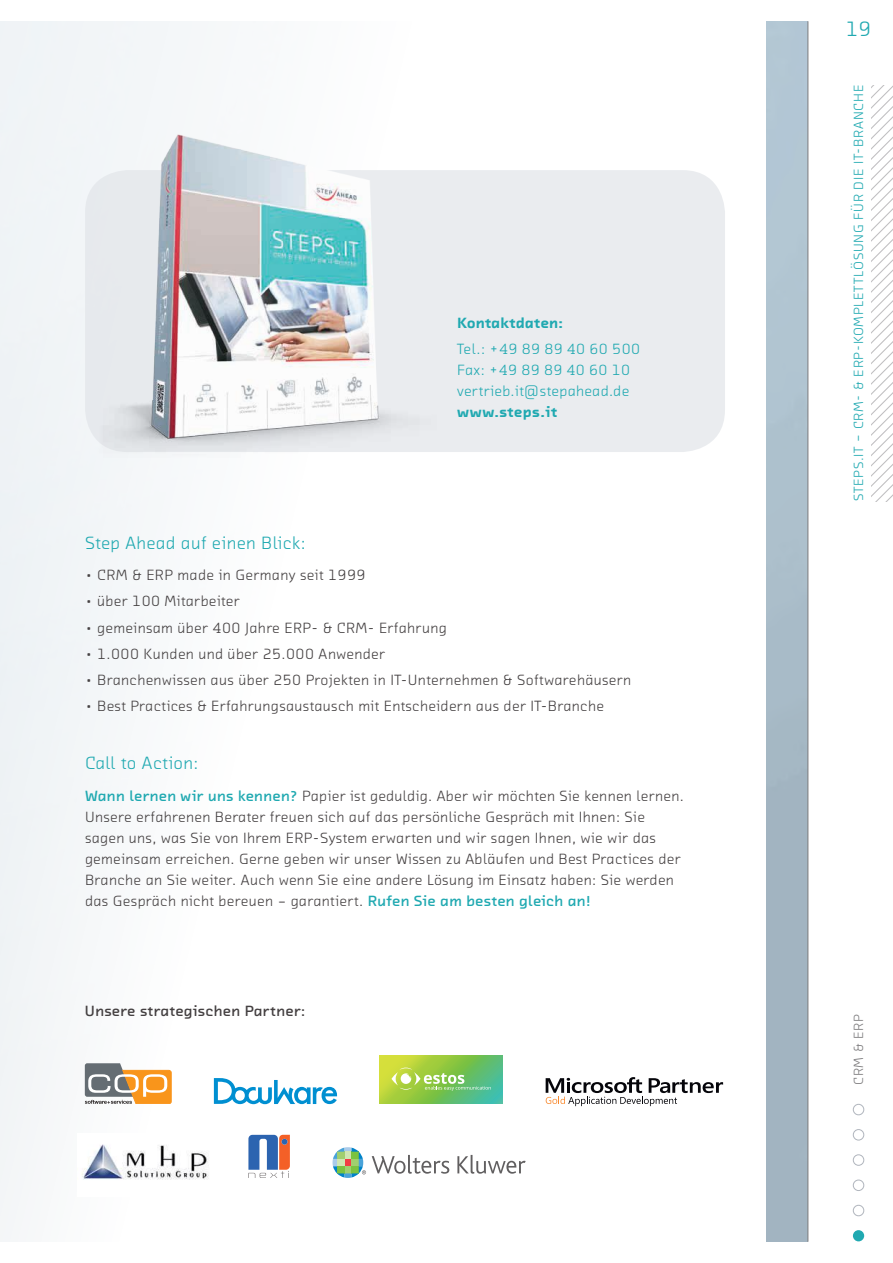
<style>
.page{position:relative;width:893px;height:1263px;background:#fff}
.page>*{position:absolute;margin:0;border:0;box-sizing:border-box;transform-origin:0 0}
.t1{font:21px "Chambers Sans OT";color:#20a9b1}
.t2{font:18px "Chambers Sans OT";letter-spacing:.02em;color:#20a9b1}
.t3{font:15px/21px "Chambers Sans OT";letter-spacing:.03em;color:#444041}
.t4{font:15px/21px "Chambers Sans OT";letter-spacing:.03em;color:#20a9b1}
.t5{font:700 15px "Chambers Sans OT";letter-spacing:.02em;color:#444041}
.t6{font:900 15px "Chambers Sans OT";letter-spacing:.015em;color:#20a9b1}
.t7{font:13.5px "Chambers Sans OT";letter-spacing:.06em;color:#20a9b1}
.t8{font:13.5px "Chambers Sans OT";letter-spacing:.06em;color:#7d7c7e}
.s1{font-weight:700;color:#20a9b1}
</style>
<div class="page">
<hr style="left:807px;top:21px;width:1px;height:1221px;background:#7d7c7e">
<div style="left:853px;top:1230px;width:11px;height:11px;background:#20a9b1;border-radius:50%"></div>
<div style="left:853px;top:1205px;width:11px;height:11px;border:1px solid #b0b5bd;border-radius:50%"></div>
<div style="left:853px;top:1180px;width:11px;height:11px;border:1px solid #b0b5bd;border-radius:50%"></div>
<div style="left:853px;top:1129px;width:11px;height:11px;border:1px solid #b0b5bd;border-radius:50%"></div>
<div style="left:853px;top:1154px;width:11px;height:12px;border:1px solid #b0b5bd;border-radius:50%"></div>
<div style="left:853px;top:1104px;width:11px;height:11px;border:1px solid #b0b5bd;border-radius:50%"></div>
<svg style="left:872px;top:85px;width:21px;height:416px"></svg>
<div style="left:85px;top:170px;width:640px;height:282px;background:#eaecef;border-radius:43px"></div>
<img style="left:97px;top:126px;width:300px;height:331px">
<svg style="left:546px;top:1077px;width:177px;height:29px"></svg>
<svg style="left:380px;top:1055px;width:123px;height:49px;background:#87c859"></svg>
<svg style="left:391px;top:1067px;width:100px;height:24px;background:#9acf6e"></svg>
<svg style="left:85px;top:1063px;width:86px;height:41px"></svg>
<svg style="left:214px;top:1078px;width:123px;height:26px"></svg>
<img style="left:81px;top:1144px;width:128px;height:36px">
<svg style="left:248px;top:1135px;width:42px;height:43px"></svg>
<svg style="left:372px;top:1155px;width:77px;height:19px"></svg>
<svg style="left:457px;top:1155px;width:69px;height:19px"></svg>
<svg style="left:333px;top:1147px;width:33px;height:31px"></svg>
<p class="t6" style="left:457px;top:314px;width:107px">Kontaktdaten:</p>
<p class="t4" style="left:457px;top:338px;width:185px">Tel.: +49 89 89 40 60 500<br>Fax: +49 89 89 40 60 10 vertrieb.it@stepahead.de</p>
<p class="t6" style="left:457px;top:402px;width:102px">www.steps.it</p>
<p class="t2" style="left:85px;top:532px;width:222px">Step Ahead auf einen Blick:</p>
<p class="t3" style="left:85px;top:564px;width:282px">• CRM &amp; ERP made in Germany seit 1999</p>
<p class="t3" style="left:85px;top:591px;width:156px">• über 100 Mitarbeiter</p>
<p class="t3" style="left:85px;top:617px;width:363px">• gemeinsam über 400 Jahre ERP- &amp; CRM- Erfahrung</p>
<p class="t3" style="left:85px;top:643px;width:302px">• 1.000 Kunden und über 25.000 Anwender</p>
<p class="t3" style="left:85px;top:669px;width:548px">• Branchenwissen aus über 250 Projekten in IT-Unternehmen &amp; Softwarehäusern</p>
<p class="t3" style="left:85px;top:696px;width:521px">• Best Practices &amp; Erfahrungsaustausch mit Entscheidern aus der IT-Branche</p>
<p class="t2" style="left:85px;top:752px;width:115px">Call to Action:</p>
<p class="t3" style="left:85px;top:785px;width:600px"><span class="s1">Wann lernen wir uns kennen?</span> Papier ist geduldig. Aber wir möchten Sie kennen lernen.<br>Unsere erfahrenen Berater freuen sich auf das persönliche Gespräch mit Ihnen: Sie sagen uns, was Sie von Ihrem ERP-System erwarten und wir sagen Ihnen, wie wir das gemeinsam erreichen. Gerne geben wir unser Wissen zu Abläufen und Best Practices der Branche an Sie weiter. Auch wenn Sie eine andere Lösung im Einsatz haben: Sie werden das Gespräch nicht bereuen – garantiert. <span class="s1">Rufen Sie am besten gleich an!</span></p>
<p class="t5" style="left:85px;top:1002px;width:222px">Unsere strategischen Partner:</p>
<h1 class="t1" style="left:846px;top:16px;width:27px">19</h1>
<p class="t7" style="left:850px;top:501px;width:418px;rotate:-90deg">STEPS.IT – CRM- &amp; ERP-KOMPLETTLÖSUNG FÜR DIE IT-BRANCHE</p>
<p class="t8" style="left:850px;top:1085px;width:73px;rotate:-90deg">CRM &amp; ERP</p>
</div>
